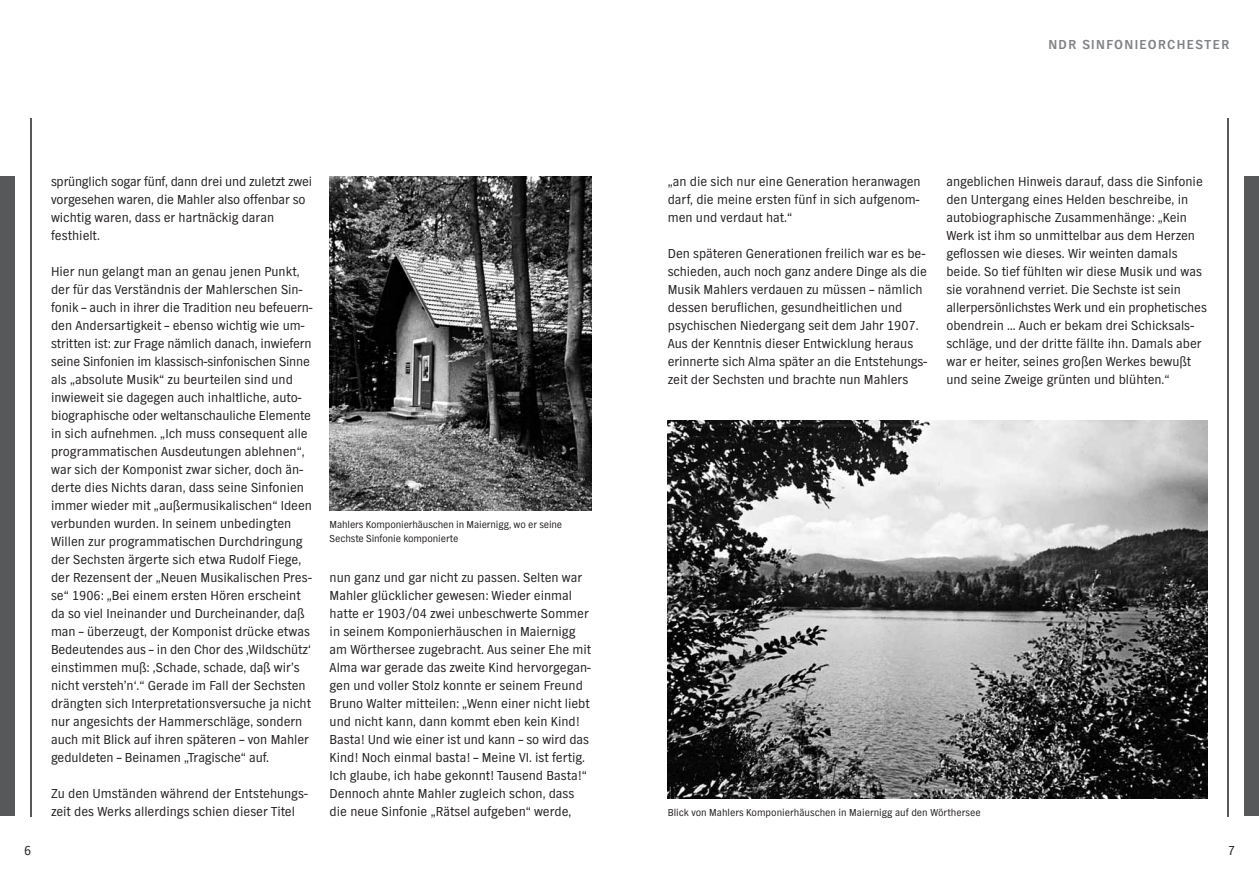
<style>
.page{position:relative;width:1259px;height:893px;background:#fff}
.page>*{position:absolute;margin:0;border:0;box-sizing:border-box;transform-origin:0 0}
.t1{font:13.5px/18px "NDR Sans";color:#231f20}
.t2{font:700 13.5px "NDR Sans";letter-spacing:.1em;color:#808285}
.t3{font:10.5px/13.5px "NDR Sans";letter-spacing:-.01em;color:#231f20}
</style>
<div class="page">
<div style="left:0;top:176px;width:15px;height:640px;background:#57585a"></div>
<div style="left:1244px;top:176px;width:15px;height:640px;background:#57585a"></div>
<hr style="left:30px;top:118px;width:1px;height:698px;background:#57585a">
<hr style="left:1227px;top:118px;width:2px;height:698px;background:#57585a">
<img style="left:330px;top:176px;width:261px;height:334px">
<img style="left:668px;top:420px;width:540px;height:378px">
<p class="t1" style="left:51px;top:173px;width:262px">sprünglich sogar fünf, dann drei und zuletzt zwei vorgesehen waren, die Mahler also offenbar so wichtig waren, dass er hartnäckig daran festhielt.</p>
<p class="t1" style="left:51px;top:263px;width:263px">Hier nun gelangt man an genau jenen Punkt, der für das Verständnis der Mahlerschen Sin&shy;fonik – auch in ihrer die Tradition neu befeuern&shy;den Andersartigkeit – ebenso wichtig wie um&shy;stritten ist: zur Frage nämlich danach, inwiefern seine Sinfonien im klassisch-sinfonischen Sinne als „absolute Musik“ zu beurteilen sind und inwieweit sie dagegen auch inhaltliche, auto&shy;biographische oder weltanschauliche Elemente in sich aufnehmen. „Ich muss consequent alle programmatischen Ausdeutungen ablehnen“, war sich der Komponist zwar sicher, doch än&shy;derte dies Nichts daran, dass seine Sinfonien immer wieder mit „außermusikalischen“ Ideen verbunden wurden. In seinem unbedingten Willen zur programmatischen Durchdringung der Sechsten ärgerte sich etwa Rudolf Fiege, der Rezensent der „Neuen Musikalischen Pres&shy;se“ 1906: „Bei einem ersten Hören erscheint da so viel Ineinander und Durcheinander, daß man – überzeugt, der Komponist drücke etwas Bedeutendes aus – in den Chor des ‚Wildschütz‘ einstimmen muß: ‚Schade, schade, daß wir’s nicht versteh’n‘.“ Gerade im Fall der Sechsten drängten sich Interpretationsversuche ja nicht nur angesichts der Hammerschläge, sondern auch mit Blick auf ihren späteren – von Mahler geduldeten – Beinamen „Tragische“ auf.</p>
<p class="t1" style="left:51px;top:785px;width:258px">Zu den Umständen während der Entstehungs&shy;zeit des Werks allerdings schien dieser Titel</p>
<p class="t3" style="left:330px;top:518px;width:234px">Mahlers Komponierhäuschen in Maiernigg, wo er seine<br>Sechste Sinfonie komponierte</p>
<p class="t1" style="left:330px;top:569px;width:263px">nun ganz und gar nicht zu passen. Selten war Mahler glücklicher gewesen: Wieder einmal hatte er 1903/04 zwei unbeschwerte Sommer in seinem Komponierhäuschen in Maiernigg am Wörthersee zugebracht. Aus seiner Ehe mit Alma war gerade das zweite Kind hervorgegan&shy;gen und voller Stolz konnte er seinem Freund Bruno Walter mitteilen: „Wenn einer nicht liebt und nicht kann, dann kommt eben kein Kind!<br>Basta! Und wie einer ist und kann – so wird das Kind! Noch einmal basta! – Meine VI. ist fertig.<br>Ich glaube, ich habe gekonnt! Tausend Basta!“ Dennoch ahnte Mahler zugleich schon, dass die neue Sinfonie „Rätsel aufgeben“ werde,</p>
<p class="t2" style="left:1048px;top:37px;width:182px">NDR SINFONIEORCHESTER</p>
<p class="t1" style="left:668px;top:173px;width:254px">„an die sich nur eine Generation heranwagen darf, die meine ersten fünf in sich aufgenom&shy;men und verdaut hat.“</p>
<p class="t1" style="left:668px;top:245px;width:261px">Den späteren Generationen freilich war es be&shy;schieden, auch noch ganz andere Dinge als die Musik Mahlers verdauen zu müssen – nämlich dessen beruflichen, gesundheitlichen und psychischen Niedergang seit dem Jahr 1907.<br>Aus der Kenntnis dieser Entwicklung heraus erinnerte sich Alma später an die Entstehungs&shy;zeit der Sechsten und brachte nun Mahlers</p>
<p class="t1" style="left:946px;top:173px;width:262px">angeblichen Hinweis darauf, dass die Sinfonie den Untergang eines Helden beschreibe, in autobiographische Zusammenhänge: „Kein Werk ist ihm so unmittelbar aus dem Herzen geflossen wie dieses. Wir weinten damals beide. So tief fühlten wir diese Musik und was sie vorahnend verriet. Die Sechste ist sein allerpersönlichstes Werk und ein prophetisches obendrein … Auch er bekam drei Schicksals&shy;schläge, und der dritte fällte ihn. Damals aber war er heiter, seines großen Werkes bewußt und seine Zweige grünten und blühten.“</p>
<p class="t3" style="left:668px;top:806px;width:314px">Blick von Mahlers Komponierhäuschen in Maiernigg auf den Wörthersee</p>
<p class="t1" style="left:24px;top:841px;width:9px">6</p>
<p class="t1" style="left:1227px;top:841px;width:9px">7</p>
</div>
